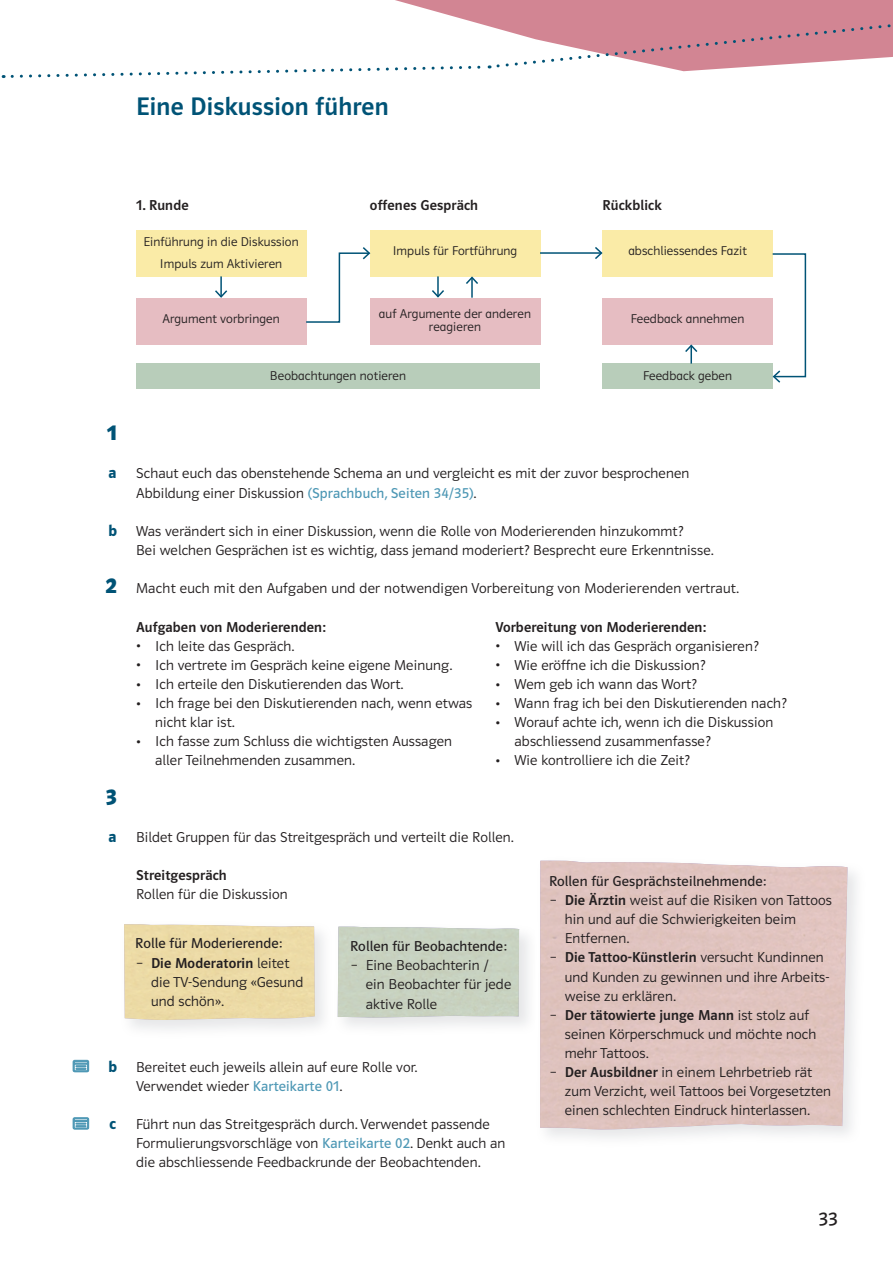
<style>
.page{position:relative;width:893px;height:1263px;background:#fff}
.page>*{position:absolute;margin:0;border:0;box-sizing:border-box;transform-origin:0 0}
.t1{font:500 25.5px "Polo CEF";letter-spacing:.01em;color:#005376}
.t2{font:700 22.5px "Polo CEF";color:#005376}
.t3{font:19.5px "Polo CEF";color:#231f20}
.t4{font:600 15.9px "Polo CEF";color:#005376}
.t5{font:300 14.4px/19.2px "Polo CEF";letter-spacing:.01em;color:#231f20}
.t6{font:500 14.4px "Polo CEF";letter-spacing:.01em;color:#231f20}
.t7{font:14.4px "Polo CEF";letter-spacing:.01em;color:#231f20}
.t8{font:300 12.75px/22px "Polo CEF";letter-spacing:.01em;color:#231f20;text-align:center}
.s1{font-weight:600;font-size:15.9px;color:#005376}
.s2{font-weight:400;color:#4e98b5}
.s3{font-weight:700;font-size:22.5px;color:#005376}
.s4{font-size:12.75px}
.s5{font-weight:500}
</style>
<div class="page">
<div style="left:136px;top:230px;width:170px;height:46px;background:#faeba7"></div>
<div style="left:136px;top:298px;width:170px;height:46px;background:#e6bdc2"></div>
<div style="left:136px;top:364px;width:404px;height:25px;background:#b8cdba"></div>
<div style="left:603px;top:364px;width:170px;height:25px;background:#b8cdba"></div>
<div style="left:370px;top:230px;width:170px;height:46px;background:#faeba7"></div>
<div style="left:370px;top:298px;width:170px;height:46px;background:#e6bdc2"></div>
<div style="left:603px;top:230px;width:170px;height:46px;background:#faeba7"></div>
<div style="left:603px;top:298px;width:170px;height:46px;background:#e6bdc2"></div>
<hr style="left:220px;top:276px;width:2px;height:21px;background:#005376">
<svg style="left:215px;top:289px;width:13px;height:9px"></svg>
<hr style="left:437px;top:276px;width:2px;height:21px;background:#005376">
<svg style="left:432px;top:288px;width:12px;height:10px"></svg>
<hr style="left:471px;top:277px;width:2px;height:21px;background:#005376">
<svg style="left:464px;top:276px;width:16px;height:10px"></svg>
<hr style="left:540px;top:252px;width:61px;height:2px;background:#005376">
<svg style="left:593px;top:245px;width:10px;height:16px"></svg>
<svg style="left:684px;top:344px;width:15px;height:20px"></svg>
<svg style="left:305px;top:245px;width:66px;height:78px"></svg>
<svg style="left:771px;top:253px;width:36px;height:130px"></svg>
<div style="left:338px;top:927px;width:181px;height:91px;background:#c8d2c0"></div>
<img style="left:540px;top:860px;width:316px;height:45px">
<div style="left:540px;top:861px;width:307px;height:268px;background:#dfc3bf"></div>
<div style="left:124px;top:924px;width:191px;height:96px;background:#ecdaa6"></div>
<svg style="left:3px;top:0;width:890px;height:78px"></svg>
<h1 class="t1" style="left:136px;top:91px;width:254px">Eine Diskussion führen</h1>
<p class="t6" style="left:136px;top:197px;width:54px">1. Runde</p>
<p class="t6" style="left:370px;top:197px;width:110px">offenes Gespräch</p>
<p class="t6" style="left:603px;top:197px;width:61px">Rückblick</p>
<p class="t8" style="left:143px;top:230px;width:157px">Einführung in die Diskussion<br>Impuls zum Aktivieren</p>
<p class="t8" style="left:393px;top:240px;width:126px">Impuls für Fortführung</p>
<p class="t8" style="left:628px;top:240px;width:120px">abschliessendes Fazit</p>
<p class="t8" style="left:162px;top:308px;width:119px">Argument vorbringen</p>
<p class="t8" style="left:379px;top:307px;width:154px;line-height:13.6px">auf Argumente der anderen reagieren</p>
<p class="t8" style="left:631px;top:308px;width:115px">Feedback annehmen</p>
<p class="t8" style="left:270px;top:365px;width:138px">Beobachtungen notieren</p>
<p class="t8" style="left:643px;top:364px;width:91px">Feedback geben</p>
<h2 class="t2" style="left:107px;top:418px;width:11px">1</h2>
<p class="t5" style="left:136px;top:464px;width:555px;text-indent:-27px"><span class="s1">a</span> Schaut euch das obenstehende Schema an und vergleicht es mit der zuvor besprochenen<br>Abbildung einer Diskussion <span class="s2">(Sprachbuch, Seiten 34/35)</span>.</p>
<p class="t5" style="left:136px;top:521px;width:579px;text-indent:-28px"><span class="s1">b</span> Was verändert sich in einer Diskussion, wenn die Rolle von Moderierenden hinzukommt?<br>Bei welchen Gesprächen ist es wichtig, dass jemand moderiert? Besprecht eure Erkenntnisse.</p>
<p class="t5" style="left:106px;top:579px;width:635px"><span class="s3">2</span> Macht euch mit den Aufgaben und der notwendigen Vorbereitung von Moderierenden vertraut.</p>
<p class="t6" style="left:136px;top:618px;width:191px">Aufgaben von Moderierenden:</p>
<p class="t5" style="left:136px;top:636px;width:160px"><span class="s4">•</span> Ich leite das Gespräch.</p>
<p class="t5" style="left:136px;top:655px;width:318px"><span class="s4">•</span> Ich vertrete im Gespräch keine eigene Meinung.</p>
<p class="t5" style="left:136px;top:675px;width:269px"><span class="s4">•</span> Ich erteile den Diskutierenden das Wort.</p>
<p class="t5" style="left:155px;top:694px;width:319px;text-indent:-19px"><span class="s4">•</span> Ich frage bei den Diskutierenden nach, wenn etwas nicht klar ist.</p>
<p class="t5" style="left:155px;top:732px;width:298px;text-indent:-19px"><span class="s4">•</span> Ich fasse zum Schluss die wichtigsten Aussagen aller Teilnehmenden zusammen.</p>
<p class="t6" style="left:495px;top:618px;width:212px">Vorbereitung von Moderierenden:</p>
<p class="t5" style="left:495px;top:636px;width:265px"><span class="s4">•</span> Wie will ich das Gespräch organisieren?</p>
<p class="t5" style="left:495px;top:655px;width:212px"><span class="s4">•</span> Wie eröffne ich die Diskussion?</p>
<p class="t5" style="left:495px;top:675px;width:203px"><span class="s4">•</span> Wem geb ich wann das Wort?</p>
<p class="t5" style="left:495px;top:694px;width:293px"><span class="s4">•</span> Wann frag ich bei den Diskutierenden nach?</p>
<p class="t5" style="left:514px;top:713px;width:260px;text-indent:-19px"><span class="s4">•</span> Worauf achte ich, wenn ich die Diskussion abschliessend zusammenfasse?</p>
<p class="t5" style="left:495px;top:751px;width:196px"><span class="s4">•</span> Wie kontrolliere ich die Zeit?</p>
<h2 class="t2" style="left:106px;top:781px;width:12px">3</h2>
<p class="t5" style="left:109px;top:828px;width:407px"><span class="s1">a</span> Bildet Gruppen für das Streitgespräch und verteilt die Rollen.</p>
<p class="t6" style="left:136px;top:867px;width:92px">Streitgespräch</p>
<p class="t5" style="left:136px;top:885px;width:153px">Rollen für die Diskussion</p>
<p class="t7" style="left:135px;top:935px;width:149px">Rolle für Moderierende:</p>
<p class="t5" style="left:151px;top:953px;width:154px;text-indent:-15px">– <span class="s5">Die Moderatorin</span> leitet die TV-Sendung «Gesund und schön».</p>
<p class="t7" style="left:350px;top:938px;width:158px">Rollen für Beobachtende:</p>
<p class="t5" style="left:366px;top:956px;width:147px;text-indent:-15px">– Eine Beobachterin / ein Beobachter für jede aktive Rolle</p>
<p class="t5" style="left:136px;top:1057px;width:283px;text-indent:-28px"><span class="s1">b</span> Bereitet euch jeweils allein auf eure Rolle vor.<br>Verwendet wieder <span class="s2">Karteikarte 01</span>.</p>
<p class="t4" style="left:109px;top:1114px;width:8px">c</p>
<p class="t5" style="left:136px;top:1115px;width:371px">Führt nun das Streitgespräch durch. Verwendet passende<br>Formulierungsvorschläge von <span class="s2">Karteikarte 02</span>. Denkt auch an die abschliessende Feedbackrunde der Beobachtenden.</p>
<p class="t7" style="left:549px;top:872px;width:219px">Rollen für Gesprächsteilnehmende:</p>
<p class="t5" style="left:565px;top:891px;width:269px;text-indent:-15px">– <span class="s5">Die Ärztin</span> weist auf die Risiken von Tattoos hin und auf die Schwierigkeiten beim<br>Entfernen.</p>
<p class="t5" style="left:565px;top:948px;width:266px;text-indent:-15px">– <span class="s5">Die Tattoo-Künstlerin</span> versucht Kundinnen und Kunden zu gewinnen und ihre Arbeits&shy;weise zu erklären.</p>
<p class="t5" style="left:565px;top:1005px;width:253px;text-indent:-15px">– <span class="s5">Der tätowierte junge Mann</span> ist stolz auf seinen Körperschmuck und möchte noch mehr Tattoos.</p>
<p class="t5" style="left:565px;top:1063px;width:268px;text-indent:-15px">– <span class="s5">Der Ausbildner</span> in einem Lehrbetrieb rät zum Verzicht, weil Tattoos bei Vorgesetzten einen schlechten Eindruck hinterlassen.</p>
<h3 class="t3" style="left:818px;top:1207px;width:21px">33</h3>
</div>
